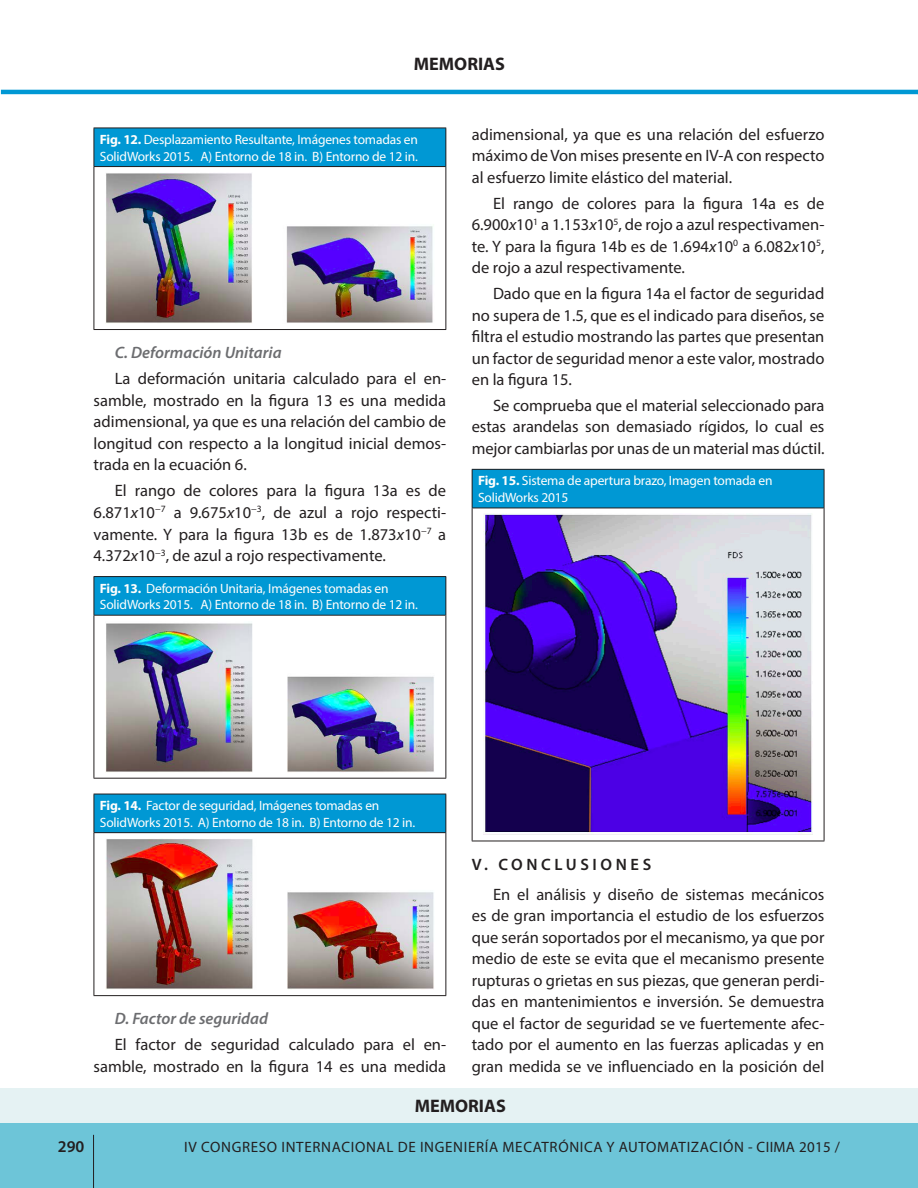
<style>
.page{position:relative;width:918px;height:1188px;background:#fff}
.page>*{position:absolute;margin:0;border:0;box-sizing:border-box;transform-origin:0 0}
.t1{font:700 18.15px "Myriad Pro";color:#231f20}
.t2{font:16.5px/21.5px "Myriad Pro";color:#231f20;text-align:justify}
.t3{font:italic 600 16.5px "Myriad Pro";color:#6c6d70}
.t4{font:600 16.5px "Myriad Pro";letter-spacing:.22em;color:#231f20}
.t5{font:15px "Myriad Pro";letter-spacing:.045em;color:#231f20}
.t6{font:13.5px/16.5px "Myriad Pro";letter-spacing:-.015em;color:#fffefc}
.s1{font-weight:700}
.s2{font-style:italic}
</style>
<div class="page">
<div style="left:1px;top:1095px;width:917px;height:93px;background:#6dc5d8"></div>
<hr style="left:1px;top:90px;width:917px;height:4px;background:#0098d4">
<hr style="left:93px;top:1135px;width:1px;height:53px;background:#231f20">
<div style="left:0;top:1088px;width:918px;height:35px;background:#e5f2f3"></div>
<div style="left:94px;top:128px;width:352px;height:39px;background:#0098d4"></div>
<hr style="left:94px;top:128px;width:352px;height:1px;background:#231f20">
<hr style="left:94px;top:128px;width:1px;height:38px;background:#231f20">
<hr style="left:94px;top:166px;width:351px;height:1px;background:#231f20">
<hr style="left:445px;top:128px;width:1px;height:39px;background:#231f20">
<hr style="left:94px;top:167px;width:1px;height:162px;background:#231f20">
<hr style="left:445px;top:167px;width:1px;height:162px;background:#231f20">
<hr style="left:94px;top:329px;width:352px;height:1px;background:#231f20">
<img style="left:106px;top:173px;width:327px;height:150px">
<div style="left:94px;top:577px;width:352px;height:38px;background:#0098d4"></div>
<hr style="left:94px;top:576px;width:352px;height:1px;background:#231f20">
<hr style="left:94px;top:577px;width:1px;height:38px;background:#231f20">
<hr style="left:94px;top:615px;width:351px;height:1px;background:#231f20">
<hr style="left:445px;top:577px;width:1px;height:38px;background:#231f20">
<hr style="left:94px;top:616px;width:1px;height:162px;background:#231f20">
<hr style="left:445px;top:615px;width:1px;height:163px;background:#231f20">
<hr style="left:94px;top:778px;width:352px;height:1px;background:#231f20">
<img style="left:106px;top:623px;width:328px;height:149px">
<div style="left:94px;top:794px;width:352px;height:39px;background:#0098d4"></div>
<hr style="left:94px;top:794px;width:352px;height:1px;background:#231f20">
<hr style="left:94px;top:794px;width:1px;height:38px;background:#231f20">
<hr style="left:94px;top:832px;width:351px;height:1px;background:#231f20">
<hr style="left:445px;top:794px;width:1px;height:39px;background:#231f20">
<hr style="left:94px;top:833px;width:1px;height:162px;background:#231f20">
<hr style="left:445px;top:833px;width:1px;height:162px;background:#231f20">
<hr style="left:94px;top:995px;width:352px;height:1px;background:#231f20">
<img style="left:106px;top:839px;width:328px;height:150px">
<div style="left:472px;top:469px;width:352px;height:39px;background:#0098d4"></div>
<hr style="left:472px;top:469px;width:352px;height:1px;background:#231f20">
<hr style="left:472px;top:470px;width:1px;height:38px;background:#231f20">
<hr style="left:472px;top:508px;width:352px;height:1px;background:#231f20">
<hr style="left:824px;top:470px;width:1px;height:38px;background:#231f20">
<hr style="left:472px;top:508px;width:1px;height:333px;background:#231f20">
<hr style="left:824px;top:508px;width:1px;height:333px;background:#231f20">
<hr style="left:472px;top:841px;width:352px;height:1px;background:#231f20">
<img style="left:484px;top:514px;width:328px;height:321px">
<p class="t1" style="left:414px;top:52px;width:93px">MEMORIAS</p>
<p class="t6" style="left:100px;top:131px;width:320px"><span class="s1">Fig. 12.</span> Desplazamiento Resultante, Imágenes tomadas en<br>SolidWorks 2015. A) Entorno de 18 in. B) Entorno de 12 in.</p>
<p class="t3" style="left:115px;top:342px;width:168px">C. Deformación Unitaria</p>
<p class="t2" style="left:94px;top:368px;width:354px;text-indent:21px">La deformación unitaria calculado para el en&shy;samble, mostrado en la figura 13 es una medida adimensional, ya que es una relación del cambio de longitud con respecto a la longitud inicial demos&shy;trada en la ecuación 6.</p>
<p class="t2" style="left:94px;top:480px;width:354px;text-indent:21px">El rango de colores para la figura 13a es de 6.871<span class="s2">x</span>10<sup>−7</sup> a 9.675<span class="s2">x</span>10<sup>−3</sup>, de azul a rojo respecti&shy;vamente. Y para la figura 13b es de 1.873<span class="s2">x</span>10<sup>−7</sup> a 4.372<span class="s2">x</span>10<sup>−3</sup>, de azul a rojo respectivamente.</p>
<p class="t6" style="left:100px;top:580px;width:320px"><span class="s1">Fig. 13.</span> Deformación Unitaria, Imágenes tomadas en<br>SolidWorks 2015. A) Entorno de 18 in. B) Entorno de 12 in.</p>
<p class="t2" style="left:472px;top:123px;width:354px">adimensional, ya que es una relación del esfuerzo máximo de Von mises presente en IV-A con respecto al esfuerzo limite elástico del material.</p>
<p class="t2" style="left:472px;top:192px;width:354px;text-indent:21px">El rango de colores para la figura 14a es de 6.900<span class="s2">x</span>10<sup>1</sup> a 1.153<span class="s2">x</span>10<sup>5</sup>, de rojo a azul respectivamen&shy;te. Y para la figura 14b es de 1.694<span class="s2">x</span>10<sup>0</sup> a 6.082<span class="s2">x</span>10<sup>5</sup>, de rojo a azul respectivamente.</p>
<p class="t2" style="left:472px;top:283px;width:354px;text-indent:21px">Dado que en la figura 14a el factor de seguridad no supera de 1.5, que es el indicado para diseños, se filtra el estudio mostrando las partes que presentan un factor de seguridad menor a este valor, mostrado en la figura 15.</p>
<p class="t2" style="left:472px;top:394px;width:354px;text-indent:21px">Se comprueba que el material seleccionado para estas arandelas son demasiado rígidos, lo cual es mejor cambiarlas por unas de un material mas dúctil.</p>
<p class="t6" style="left:478px;top:472px;width:296px"><span class="s1">Fig. 15.</span> Sistema de apertura brazo, Imagen tomada en<br>SolidWorks 2015</p>
<p class="t6" style="left:100px;top:797px;width:317px"><span class="s1">Fig. 14.</span> Factor de seguridad, Imágenes tomadas en<br>SolidWorks 2015. A) Entorno de 18 in. B) Entorno de 12 in.</p>
<p class="t3" style="left:115px;top:1008px;width:155px">D. Factor de seguridad</p>
<p class="t2" style="left:94px;top:1034px;width:354px;text-align:right">El factor de seguridad calculado para el en&shy;samble, mostrado en la figura 14 es una medida</p>
<p class="t4" style="left:472px;top:854px;width:181px">V. CONCLUSIONES</p>
<p class="t2" style="left:472px;top:883px;width:354px;text-indent:21px">En el análisis y diseño de sistemas mecánicos es de gran importancia el estudio de los esfuerzos que serán soportados por el mecanismo, ya que por medio de este se evita que el mecanismo presente rupturas o grietas en sus piezas, que generan perdi&shy;das en mantenimientos e inversión. Se demuestra que el factor de seguridad se ve fuertemente afec&shy;tado por el aumento en las fuerzas aplicadas y en gran medida se ve influenciado en la posición del</p>
<p class="t1" style="left:415px;top:1094px;width:93px">MEMORIAS</p>
<p class="t4" style="left:58px;top:1136px;width:28px">290</p>
<p class="t5" style="left:184px;top:1138px;width:657px">IV CONGRESO INTERNACIONAL DE INGENIERÍA MECATRÓNICA Y AUTOMATIZACIÓN - CIIMA 2015 /</p>
</div>
